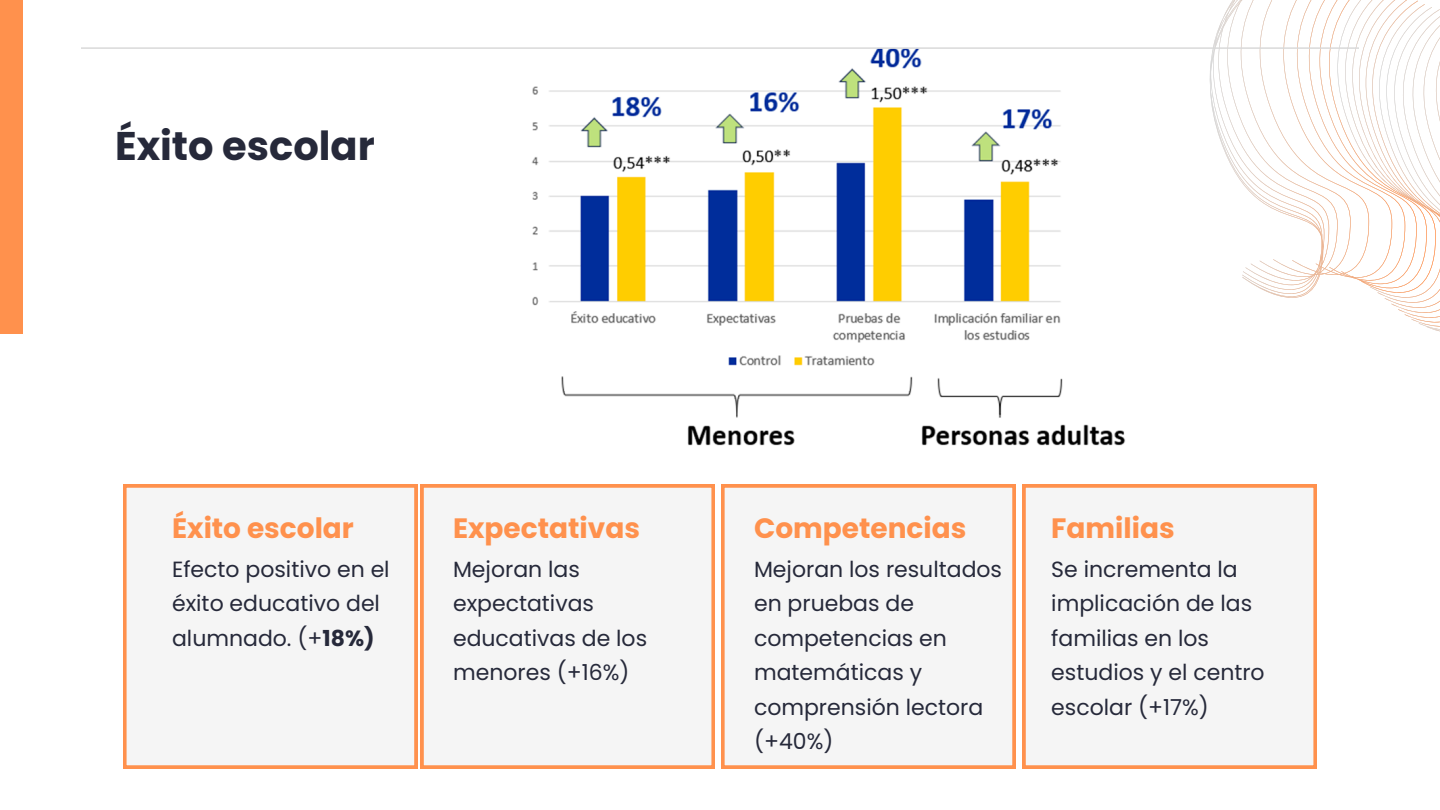
<style>
.page{position:relative;width:1440px;height:810px;background:#fff}
.page>*{position:absolute;margin:0;border:0;box-sizing:border-box;transform-origin:0 0}
.t1{font:700 40px "Poppins";color:#26293a}
.t2{font:700 28px "Poppins";color:#ff914d}
.t3{font:22px/34.5px "Poppins";color:#26293a}
.s1{font-weight:700}
</style>
<div class="page">
<img style="left:531px;top:49px;width:595px;height:397px">
<div style="left:124px;top:485px;width:293px;height:283px;background:#f5f5f5"></div>
<div style="left:421px;top:485px;width:293px;height:283px;background:#f5f5f5"></div>
<div style="left:722px;top:485px;width:293px;height:283px;background:#f5f5f5"></div>
<div style="left:1023px;top:485px;width:293px;height:283px;background:#f5f5f5"></div>
<svg style="left:1210px;top:0;width:126px;height:298px"></svg>
<svg style="left:1336px;top:0;width:104px;height:332px"></svg>
<hr style="left:81px;top:47px;width:1278px;height:2px;background:#d9d9d9">
<div style="left:0;top:0;width:23px;height:334px;background:#ff914d"></div>
<h2 class="t1" style="left:115px;top:118px;width:261px">Éxito escolar</h2>
<h1 class="t2" style="left:172px;top:508px;width:183px">Éxito escolar</h1>
<p class="t3" style="left:172px;top:552px;width:219px">Efecto positivo en el éxito educativo del alumnado. (+<span class="s1">18%)</span></p>
<p class="t2" style="left:453px;top:508px;width:188px">Expectativas</p>
<h2 class="t3" style="left:453px;top:552px;width:196px">Mejoran las expectativas educativas de los menores (+16%)</h2>
<p class="t2" style="left:754px;top:508px;width:214px">Competencias</p>
<h2 class="t3" style="left:754px;top:552px;width:250px">Mejoran los resultados en pruebas de competencias en matemáticas y comprensión lectora (+40%)</h2>
<p class="t2" style="left:1051px;top:508px;width:125px">Familias</p>
<h2 class="t3" style="left:1051px;top:552px;width:215px">Se incrementa la implicación de las familias en los estudios y el centro escolar (+17%)</h2>
</div>
